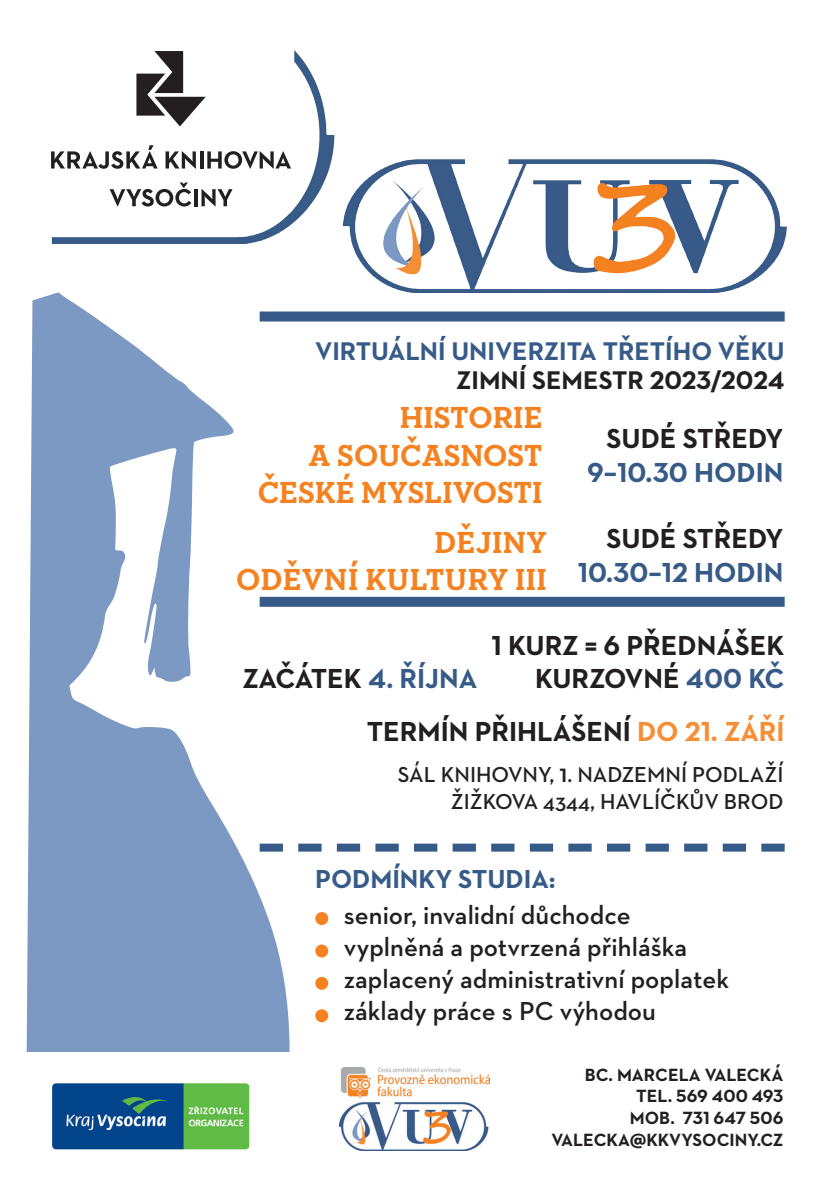
<style>
.page{position:relative;width:840px;height:1191px;background:#fff}
.page>*{position:absolute;margin:0;border:0;box-sizing:border-box;transform-origin:0 0}
.t1{font:700 31px "Neutraface Slab Text";color:#f58220}
.t2{font:700 28px/33.6px "Neutraface 2 Text";color:#231f20;text-align:right}
.t3{font:700 28px "Neutraface 2 Text";color:#375b88}
.t4{font:600 26.4px "Neutraface 2 Text";color:#231f20}
.t5{font:700 26.4px "Neutraface 2 Text";color:#375b88}
.t6{font:700 26px "Neutraface 2 Text";color:#375b88}
.t7{font:700 26px "Neutraface 2 Text";color:#231f20}
.t8{font:600 22px "Neutraface 2 Text";color:#231f20}
.t9{font:700 18px/21.6px "Neutraface 2 Text";color:#231f20;text-align:right}
.s1{color:#375b88}
.s2{color:#f68e35}
.s3{font-size:26px}
</style>
<div class="page">
<img style="left:343px;top:159px;width:444px;height:133px">
<img style="left:51px;top:50px;width:284px;height:193px">
<svg style="left:136px;top:51px;width:70px;height:75px"></svg>
<svg style="left:51px;top:145px;width:106px;height:24px"></svg>
<svg style="left:165px;top:151px;width:31px;height:18px"></svg>
<hr style="left:200px;top:151px;width:3px;height:17px;background:#231f20">
<svg style="left:207px;top:151px;width:84px;height:18px"></svg>
<svg style="left:110px;top:182px;width:81px;height:24px"></svg>
<hr style="left:194px;top:189px;width:3px;height:17px;background:#231f20">
<svg style="left:201px;top:189px;width:31px;height:17px"></svg>
<svg style="left:27px;top:292px;width:262px;height:760px;fill:#7b99c3"></svg>
<img style="left:52px;top:1083px;width:198px;height:67px">
<img style="left:339px;top:1067px;width:150px;height:83px">
<div style="left:259px;top:311px;width:525px;height:10px;background:#375b88"></div>
<div style="left:259px;top:597px;width:525px;height:10px;background:#375b88"></div>
<svg style="left:259px;top:843px;width:525px;height:8px"></svg>
<div style="left:315px;top:912px;width:13px;height:13px;background:#f58220;border-radius:50%"></div>
<div style="left:315px;top:977px;width:13px;height:12px;background:#f58220;border-radius:50%"></div>
<div style="left:315px;top:944px;width:13px;height:13px;background:#f58220;border-radius:50%"></div>
<div style="left:315px;top:1009px;width:13px;height:13px;background:#f58220;border-radius:50%"></div>
<p class="t6" style="left:315px;top:334px;width:471px">VIRTUÁLNÍ UNIVERZITA TŘETÍHO VĚKU</p>
<p class="t7" style="left:456px;top:363px;width:330px">ZIMNÍ SEMESTR 2023/2024</p>
<p class="t1" style="left:399px;top:398px;width:144px">HISTORIE</p>
<p class="t1" style="left:308px;top:435px;width:235px">A SOUČASNOST</p>
<p class="t1" style="left:257px;top:472px;width:286px">ČESKÉ MYSLIVOSTI</p>
<p class="t1" style="left:434px;top:522px;width:114px">DĚJINY</p>
<p class="t1" style="left:236px;top:559px;width:312px">ODĚVNÍ KULTURY III</p>
<p class="t2" style="left:606px;top:421px;width:178px">SUDÉ STŘEDY</p>
<p class="t3" style="left:586px;top:454px;width:198px">9–10.30 HODIN</p>
<p class="t2" style="left:606px;top:521px;width:178px">SUDÉ STŘEDY</p>
<p class="t3" style="left:577px;top:554px;width:207px">10.30–12 HODIN</p>
<p class="t2" style="left:491px;top:628px;width:294px">1 KURZ = 6 PŘEDNÁŠEK<br>KURZOVNÉ <span class="s1">400 KČ</span></p>
<p class="t2" style="left:366px;top:714px;width:419px">TERMÍN PŘIHLÁŠENÍ <span class="s2">DO 21. ZÁŘÍ</span></p>
<p class="t2" style="left:242px;top:662px;width:236px">ZAČÁTEK <span class="s1">4. ŘÍJNA</span></p>
<p class="t8" style="left:397px;top:761px;width:387px">SÁL KNIHOVNY, <span class="s3">1</span>. NADZEMNÍ PODLAŽÍ</p>
<p class="t8" style="left:450px;top:787px;width:334px">ŽIŽKOVA 4344, HAVLÍČKŮV BROD</p>
<p class="t5" style="left:315px;top:862px;width:242px">PODMÍNKY STUDIA:</p>
<p class="t4" style="left:344px;top:898px;width:288px">senior, invalidní důchodce</p>
<p class="t4" style="left:344px;top:930px;width:344px">vyplněná a potvrzená přihláška</p>
<p class="t4" style="left:344px;top:962px;width:386px">zaplacený administrativní poplatek</p>
<p class="t4" style="left:344px;top:994px;width:313px">základy práce s PC výhodou</p>
<p class="t9" style="left:584px;top:1063px;width:200px">BC. MARCELA VALECKÁ</p>
<p class="t9" style="left:551px;top:1085px;width:233px">TEL. 569 400 493<br>MOB. 731 647 506<br>VALECKA@KKVYSOCINY.CZ</p>
</div>
